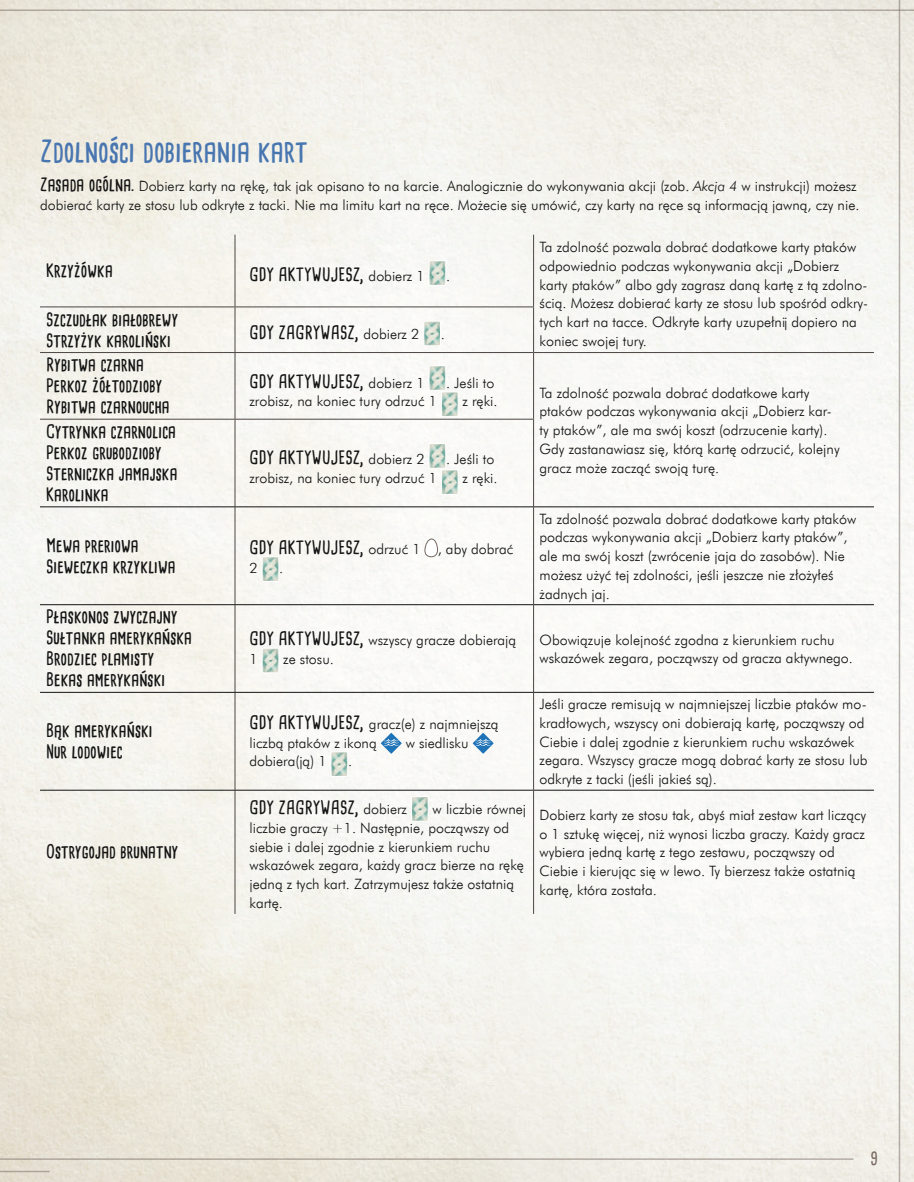
<style>
.page{position:relative;width:914px;height:1182px;background:#fff}
.page>*{position:absolute;margin:0;border:0;box-sizing:border-box;transform-origin:0 0}
.t1{font:30px "Cardenio Modern Bold PL";color:#4876b0}
.t2{font:18px/21px "Cardenio Modern Bold PL";color:#131413}
.t3{font:18px "Cardenio Modern Bold PL";color:#796b62}
.t4{font:14.25px/18.8px "Futura Lt EU Normal";color:#131413}
.s1{font-family:"Cardenio Modern Bold PL";font-size:18px}
.s2{font-family:"Futura Lt EU Italic"}
.s3{font-family:"Futura Lt EU Normal";font-size:14.25px}
</style>
<div class="page">
<img style="left:672px;top:0;width:241px;height:1181px">
<img style="left:0;top:0;width:672px;height:1181px">
<hr style="left:898px;top:0;width:2px;height:1181px;background:#746861">
<hr style="left:0;top:1170px;width:50px;height:2px;background:#746861">
<hr style="left:0;top:1158px;width:853px;height:1px;background:#746861">
<hr style="left:0;top:9px;width:913px;height:2px;background:#746861">
<hr style="left:234px;top:235px;width:1px;height:71px;background:#4c4642">
<hr style="left:533px;top:235px;width:1px;height:71px;background:#4c4642">
<hr style="left:40px;top:306px;width:195px;height:1px;background:#4c4642">
<hr style="left:235px;top:306px;width:299px;height:1px;background:#4c4642">
<hr style="left:234px;top:307px;width:1px;height:45px;background:#4c4642">
<hr style="left:533px;top:307px;width:1px;height:45px;background:#4c4642">
<hr style="left:40px;top:352px;width:195px;height:1px;background:#4c4642">
<hr style="left:235px;top:352px;width:298px;height:1px;background:#4c4642">
<hr style="left:234px;top:353px;width:1px;height:66px;background:#4c4642">
<hr style="left:533px;top:352px;width:340px;height:1px;background:#4c4642">
<hr style="left:533px;top:353px;width:1px;height:66px;background:#4c4642">
<hr style="left:40px;top:419px;width:195px;height:1px;background:#4c4642">
<hr style="left:235px;top:419px;width:299px;height:1px;background:#4c4642">
<hr style="left:234px;top:419px;width:1px;height:87px;background:#4c4642">
<hr style="left:533px;top:419px;width:1px;height:87px;background:#4c4642">
<hr style="left:234px;top:507px;width:1px;height:97px;background:#4c4642">
<hr style="left:533px;top:507px;width:1px;height:97px;background:#4c4642">
<hr style="left:234px;top:605px;width:1px;height:87px;background:#4c4642">
<hr style="left:533px;top:605px;width:1px;height:87px;background:#4c4642">
<hr style="left:234px;top:692px;width:1px;height:97px;background:#4c4642">
<hr style="left:533px;top:692px;width:1px;height:97px;background:#4c4642">
<hr style="left:234px;top:790px;width:1px;height:123px;background:#4c4642">
<hr style="left:533px;top:790px;width:1px;height:123px;background:#4c4642">
<hr style="left:40px;top:506px;width:195px;height:1px;background:#131413">
<hr style="left:235px;top:506px;width:298px;height:1px;background:#131413">
<hr style="left:533px;top:506px;width:340px;height:1px;background:#131413">
<hr style="left:40px;top:604px;width:195px;height:1px;background:#131413">
<hr style="left:235px;top:604px;width:298px;height:1px;background:#131413">
<hr style="left:533px;top:604px;width:340px;height:1px;background:#131413">
<hr style="left:40px;top:692px;width:195px;height:1px;background:#131413">
<hr style="left:235px;top:692px;width:298px;height:1px;background:#131413">
<hr style="left:533px;top:692px;width:340px;height:1px;background:#131413">
<hr style="left:40px;top:789px;width:195px;height:1px;background:#131413">
<hr style="left:235px;top:789px;width:298px;height:1px;background:#131413">
<hr style="left:533px;top:789px;width:340px;height:1px;background:#131413">
<img style="left:430px;top:262px;width:14px;height:22px">
<div style="left:428px;top:260px;width:18px;height:26px;border:1px solid #fff;border-radius:2px"></div>
<img style="left:425px;top:323px;width:14px;height:21px">
<div style="left:423px;top:321px;width:18px;height:25px;border:1px solid #fff;border-radius:2px"></div>
<img style="left:430px;top:367px;width:14px;height:21px">
<div style="left:428px;top:365px;width:18px;height:25px;border:1px solid #fff;border-radius:2px"></div>
<img style="left:443px;top:393px;width:13px;height:22px">
<div style="left:441px;top:391px;width:17px;height:26px;border:1px solid #fff;border-radius:2px"></div>
<img style="left:430px;top:445px;width:14px;height:21px">
<div style="left:428px;top:443px;width:18px;height:25px;border:1px solid #fff;border-radius:2px"></div>
<img style="left:441px;top:469px;width:17px;height:24px">
<div style="left:441px;top:469px;width:17px;height:26px;border:1px solid #fff;border-radius:2px"></div>
<div style="left:424px;top:539px;width:13px;height:18px;background:#fff;border-radius:6px"></div>
<div style="left:424px;top:538px;width:14px;height:19px;border:1px solid #746861;border-radius:6px"></div>
<img style="left:262px;top:556px;width:17px;height:25px">
<div style="left:262px;top:556px;width:17px;height:25px;border:1px solid #fff;border-radius:2px"></div>
<img style="left:264px;top:649px;width:13px;height:22px">
<div style="left:262px;top:647px;width:17px;height:26px;border:1px solid #fff;border-radius:2px"></div>
<svg style="left:381px;top:733px;width:20px;height:20px"></svg>
<svg style="left:383px;top:739px;width:15px;height:6px"></svg>
<svg style="left:472px;top:733px;width:21px;height:20px"></svg>
<svg style="left:475px;top:739px;width:15px;height:6px"></svg>
<img style="left:332px;top:751px;width:16px;height:25px">
<div style="left:330px;top:751px;width:18px;height:25px;border:1px solid #fff;border-radius:2px"></div>
<img style="left:411px;top:796px;width:17px;height:25px">
<div style="left:411px;top:796px;width:17px;height:25px;border:1px solid #fff;border-radius:2px"></div>
<h1 class="t1" style="left:40px;top:130px;width:269px">Zdolności dobierania kart</h1>
<p class="t4" style="left:40px;top:177px;width:820px"><span class="s1">Zasada ogólna.</span> Dobierz karty na rękę, tak jak opisano to na karcie. Analogicznie do wykonywania akcji (zob. <span class="s2">Akcja 4</span> w instrukcji) możesz dobierać karty ze stosu lub odkryte z tacki. Nie ma limitu kart na ręce. Możecie się umówić, czy karty na ręce są informacją jawną, czy nie.</p>
<p class="t2" style="left:46px;top:260px;width:68px">Krzyżówka</p>
<p class="t2" style="left:249px;top:264px;width:176px">GDY AKTYWUJESZ, <span class="s3">dobierz 1</span></p>
<p class="t2" style="left:46px;top:308px;width:134px">Szczudłak białobrewy<br>Strzyżyk karoliński</p>
<p class="t2" style="left:249px;top:321px;width:171px">GDY ZAGRYWASZ, <span class="s3">dobierz 2</span></p>
<p class="t4" style="left:446px;top:267px;width:6px">.</p>
<p class="t4" style="left:441px;top:324px;width:6px">.</p>
<p class="t4" style="left:539px;top:238px;width:330px">Ta zdolność pozwala dobrać dodatkowe karty ptaków odpowiednio podczas wykonywania akcji „Dobierz karty ptaków” albo gdy zagrasz daną kartę z tą zdolno&shy;ścią. Możesz dobierać karty ze stosu lub spośród odkry&shy;tych kart na tacce. Odkryte karty uzupełnij dopiero na koniec swojej tury.</p>
<p class="t2" style="left:46px;top:354px;width:125px">Rybitwa czarna<br>Perkoz żółtodzioby<br>Rybitwa czarnoucha</p>
<p class="t2" style="left:46px;top:420px;width:133px">Cytrynka czarnolica<br>Perkoz grubodzioby<br>Sterniczka jamajska<br>Karolinka</p>
<p class="t2" style="left:249px;top:370px;width:176px">GDY AKTYWUJESZ, <span class="s3">dobierz 1</span></p>
<p class="t4" style="left:446px;top:373px;width:50px">. Jeśli to</p>
<p class="t4" style="left:249px;top:392px;width:189px">zrobisz, na koniec tury odrzuć 1</p>
<p class="t4" style="left:462px;top:392px;width:37px">z ręki.</p>
<p class="t4" style="left:539px;top:383px;width:301px">Ta zdolność pozwala dobrać dodatkowe karty ptaków podczas wykonywania akcji „Dobierz kar&shy;ty ptaków”, ale ma swój koszt (odrzucenie karty).<br>Gdy zastanawiasz się, którą kartę odrzucić, kolejny gracz może zacząć swoją turę.</p>
<p class="t2" style="left:249px;top:447px;width:176px">GDY AKTYWUJESZ, <span class="s3">dobierz 2</span></p>
<p class="t4" style="left:446px;top:450px;width:50px">. Jeśli to</p>
<p class="t4" style="left:249px;top:469px;width:189px">zrobisz, na koniec tury odrzuć 1</p>
<p class="t4" style="left:462px;top:469px;width:37px">z ręki.</p>
<p class="t2" style="left:46px;top:534px;width:131px">Mewa preriowa<br>Sieweczka krzykliwa</p>
<p class="t4" style="left:249px;top:540px;width:265px"><span class="s1">GDY AKTYWUJESZ,</span> odrzuć 1 , aby dobrać<br>2</p>
<p class="t4" style="left:279px;top:558px;width:6px">.</p>
<p class="t2" style="left:46px;top:606px;width:148px">Płaskonos zwyczajny<br>Sułtanka amerykańska<br>Brodziec plamisty<br>Bekas amerykański</p>
<p class="t4" style="left:249px;top:631px;width:268px"><span class="s1">GDY AKTYWUJESZ,</span> wszyscy gracze dobierają<br>1</p>
<p class="t4" style="left:283px;top:650px;width:52px">ze stosu.</p>
<p class="t2" style="left:46px;top:719px;width:108px">Bąk amerykański<br>Nur lodowiec</p>
<p class="t4" style="left:249px;top:714px;width:251px"><span class="s1">GDY AKTYWUJESZ,</span> gracz(e) z najmniejszą liczbą ptaków z ikoną</p>
<p class="t4" style="left:405px;top:733px;width:64px">w siedlisku</p>
<p class="t4" style="left:249px;top:752px;width:79px">dobiera(ją) 1</p>
<p class="t4" style="left:348px;top:752px;width:6px">.</p>
<p class="t4" style="left:539px;top:509px;width:318px">Ta zdolność pozwala dobrać dodatkowe karty ptaków podczas wykonywania akcji „Dobierz karty ptaków”, ale ma swój koszt (zwrócenie jaja do zasobów). Nie możesz użyć tej zdolności, jeśli jeszcze nie złożyłeś żadnych jaj.</p>
<p class="t4" style="left:539px;top:630px;width:315px">Obowiązuje kolejność zgodna z kierunkiem ruchu wskazówek zegara, począwszy od gracza aktywnego.</p>
<p class="t4" style="left:539px;top:695px;width:329px">Jeśli gracze remisują w najmniejszej liczbie ptaków mo&shy;kradłowych, wszyscy oni dobierają kartę, począwszy od Ciebie i dalej zgodnie z kierunkiem ruchu wskazówek zegara. Wszyscy gracze mogą dobrać karty ze stosu lub odkryte z tacki (jeśli jakieś są).</p>
<p class="t2" style="left:46px;top:841px;width:134px">Ostrygojad brunatny</p>
<p class="t2" style="left:249px;top:796px;width:159px">GDY ZAGRYWASZ, <span class="s3">dobierz</span></p>
<p class="t4" style="left:249px;top:800px;width:278px;text-indent:183px">w liczbie równej liczbie graczy +1. Następnie, począwszy od siebie i dalej zgodnie z kierunkiem ruchu wskazówek zegara, każdy gracz bierze na rękę jedną z tych kart. Zatrzymujesz także ostatnią kartę.</p>
<p class="t4" style="left:539px;top:805px;width:328px">Dobierz karty ze stosu tak, abyś miał zestaw kart liczący o 1 sztukę więcej, niż wynosi liczba graczy. Każdy gracz wybiera jedną kartę z tego zestawu, począwszy od Ciebie i kierując się w lewo. Ty bierzesz także ostatnią kartę, która została.</p>
<p class="t3" style="left:870px;top:1145px;width:9px">9</p>
</div>
